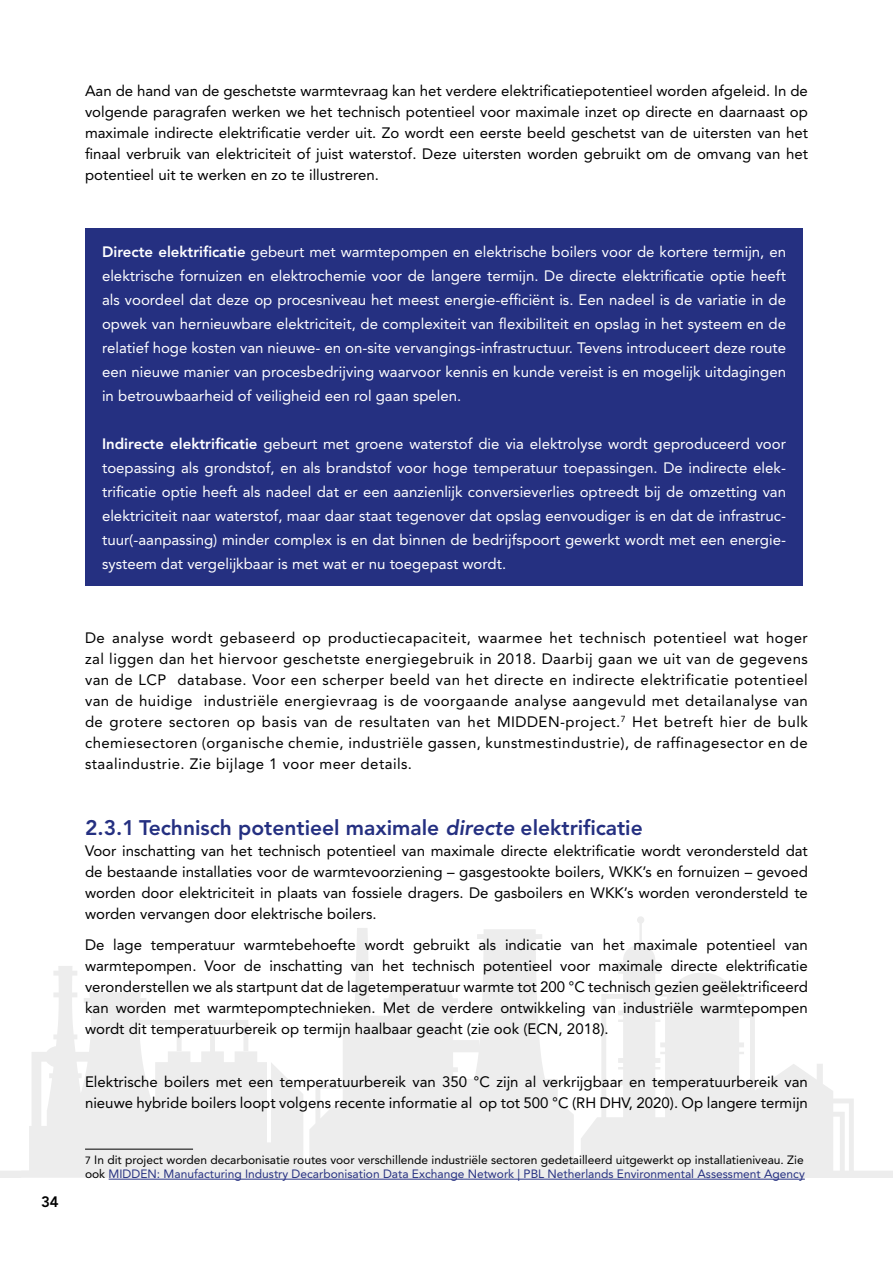
<style>
.page{position:relative;width:893px;height:1263px;background:#fff}
.page>*{position:absolute;margin:0;border:0;box-sizing:border-box;transform-origin:0 0}
.t1{font:800 21px "Avenir LT Std";color:#253081}
.t2{font:15px/21px "Avenir LT Std";color:#000;text-align:justify}
.t3{font:15px/24px "Avenir LT Std";color:#fff;text-align:justify}
.t4{font:800 15px "Avenir LT Std";color:#000}
.t5{font:12px/14.4px "Avenir LT Std";color:#000}
.s1{font-weight:800}
.s2{font-style:italic}
.s3{font-size:10.5px}
.s4{color:#253081}
</style>
<div class="page">
<svg style="left:0;top:916px;width:893px;height:262px;fill:#eee"></svg>
<div style="left:85px;top:228px;width:718px;height:358px;background:#253081"></div>
<hr style="left:85px;top:1149px;width:108px;height:1px;background:#000">
<hr style="left:109px;top:1179px;width:696px;height:1px;background:#253081">
<p class="t4" style="left:41px;top:1193px;width:19px">34</p>
<p class="t2" style="left:85px;top:81px;width:724px">Aan de hand van de geschetste warmtevraag kan het verdere elektrificatiepotentieel worden afgeleid. In de volgende paragrafen werken we het technisch potentieel voor maximale inzet op directe en daarnaast op maximale indirecte elektrificatie verder uit. Zo wordt een eerste beeld geschetst van de uitersten van het finaal verbruik van elektriciteit of juist waterstof. Deze uitersten worden gebruikt om de omvang van het potentieel uit te werken en zo te illustreren.</p>
<p class="t3" style="left:102px;top:240px;width:685px"><span class="s1">Directe elektrificatie</span> gebeurt met warmtepompen en elektrische boilers voor de kortere termijn, en elektrische fornuizen en elektrochemie voor de langere termijn. De directe elektrificatie optie heeft als voordeel dat deze op procesniveau het meest energie-efficiënt is. Een nadeel is de variatie in de opwek van hernieuwbare elektriciteit, de complexiteit van flexibiliteit en opslag in het systeem en de relatief hoge kosten van nieuwe- en on-site vervangings-infrastructuur. Tevens introduceert deze route een nieuwe manier van procesbedrijving waarvoor kennis en kunde vereist is en mogelijk uitdagingen in betrouwbaarheid of veiligheid een rol gaan spelen.</p>
<p class="t3" style="left:102px;top:432px;width:685px"><span class="s1">Indirecte elektrificatie</span> gebeurt met groene waterstof die via elektrolyse wordt geproduceerd voor toepassing als grondstof, en als brandstof voor hoge temperatuur toepassingen. De indirecte elek&shy;trificatie optie heeft als nadeel dat er een aanzienlijk conversieverlies optreedt bij de omzetting van elektriciteit naar waterstof, maar daar staat tegenover dat opslag eenvoudiger is en dat de infrastruc&shy;tuur(-aanpassing) minder complex is en dat binnen de bedrijfspoort gewerkt wordt met een energie&shy;systeem dat vergelijkbaar is met wat er nu toegepast wordt.</p>
<p class="t2" style="left:85px;top:627px;width:724px">De analyse wordt gebaseerd op productiecapaciteit, waarmee het technisch potentieel wat hoger zal liggen dan het hiervoor geschetste energiegebruik in 2018. Daarbij gaan we uit van de gegevens van de LCP database. Voor een scherper beeld van het directe en indirecte elektrificatie potentieel van de huidige industriële energievraag is de voorgaande analyse aangevuld met detailanalyse van de grotere sectoren op basis van de resultaten van het MIDDEN-project.<sup>7</sup> Het betreft hier de bulk chemiesectoren (organische chemie, industriële gassen, kunstmestindustrie), de raffinagesector en de staalindustrie. Zie bijlage 1 voor meer details.</p>
<h1 class="t1" style="left:85px;top:815px;width:559px">2.3.1 Technisch potentieel maximale <span class="s2">directe</span> elektrificatie</h1>
<p class="t2" style="left:85px;top:840px;width:724px">Voor inschatting van het technisch potentieel van maximale directe elektrificatie wordt verondersteld dat de bestaande installaties voor de warmtevoorziening – gasgestookte boilers, WKK’s en fornuizen – gevoed worden door elektriciteit in plaats van fossiele dragers. De gasboilers en WKK’s worden verondersteld te worden vervangen door elektrische boilers.</p>
<p class="t2" style="left:85px;top:935px;width:724px">De lage temperatuur warmtebehoefte wordt gebruikt als indicatie van het maximale potentieel van warmtepompen. Voor de inschatting van het technisch potentieel voor maximale directe elektrificatie veronderstellen we als startpunt dat de lagetemperatuur warmte tot 200 °C technisch gezien geëlektrificeerd kan worden met warmtepomptechnieken. Met de verdere ontwikkeling van industriële warmtepompen wordt dit temperatuurbereik op termijn haalbaar geacht (zie ook (ECN, 2018).</p>
<p class="t2" style="left:85px;top:1071px;width:724px">Elektrische boilers met een temperatuurbereik van 350 °C zijn al verkrijgbaar en temperatuurbereik van nieuwe hybride boilers loopt volgens recente informatie al op tot 500 °C (RH DHV, 2020). Op langere termijn</p>
<p class="t5" style="left:85px;top:1152px;width:721px"><span class="s3">7</span> In dit project worden decarbonisatie routes voor verschillende industriële sectoren gedetailleerd uitgewerkt op installatieniveau. Zie ook <span class="s4">MIDDEN: Manufacturing Industry Decarbonisation Data Exchange Network | PBL Netherlands Environmental Assessment Agency</span></p>
</div>
